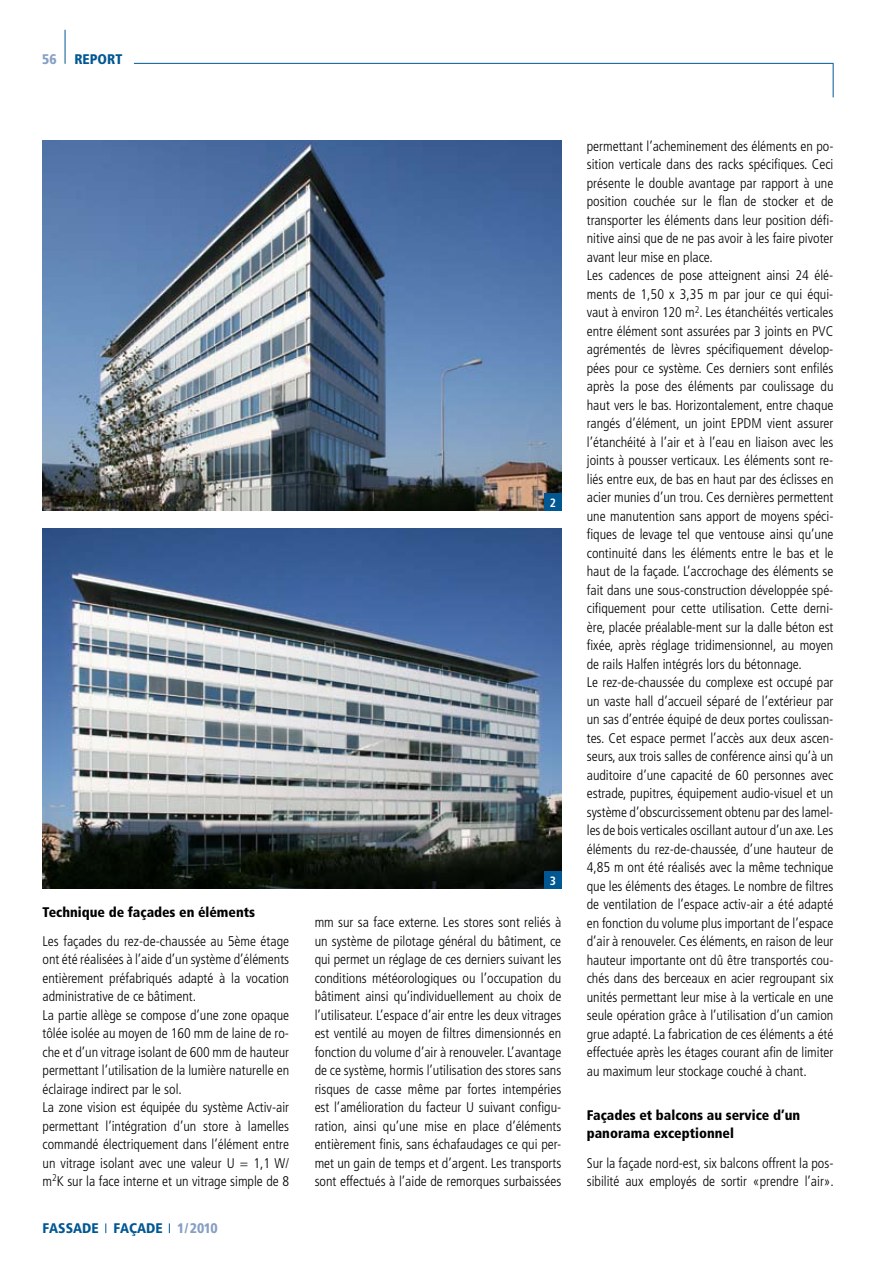
<style>
.page{position:relative;width:893px;height:1263px;background:#fff}
.page>*{position:absolute;margin:0;border:0;box-sizing:border-box;transform-origin:0 0}
.t1{font:300 condensed 13.95px/18.5px "Frutiger";color:#000}
.t2{font:900 condensed 13.95px/18.5px "Frutiger LT";color:#000}
.t3{font:900 condensed 13.95px "Frutiger LT";color:#005792}
.t4{font:900 condensed 13.95px "Frutiger LT";color:#879fc4}
.t5{font:700 condensed 12px "Frutiger LT";color:#fff}
.s1{color:#879fc4}
</style>
<div class="page">
<hr style="left:833px;top:63px;width:1px;height:34px;background:#005792">
<hr style="left:134px;top:63px;width:699px;height:1px;background:#005792">
<hr style="left:65px;top:30px;width:1px;height:34px;background:#005792">
<img style="left:43px;top:140px;width:518px;height:371px">
<img style="left:43px;top:529px;width:518px;height:360px">
<div style="left:544px;top:494px;width:17px;height:17px;background:#005792"></div>
<div style="left:544px;top:872px;width:17px;height:17px;background:#005792"></div>
<p class="t4" style="left:42px;top:51px;width:16px">56</p>
<p class="t3" style="left:74px;top:51px;width:50px">report</p>
<p class="t2" style="left:43px;top:903px;width:214px">Technique de façades en éléments</p>
<p class="t1" style="left:43px;top:932px;width:248px">Les façades du rez-de-chaussée au 5ème étage ont été réalisées à l’aide d’un système d’éléments entièrement préfabriqués adapté à la vocation administrative de ce bâtiment.<br>La partie allège se compose d’une zone opaque tôlée isolée au moyen de 160 mm de laine de ro&shy;che et d’un vitrage isolant de 600 mm de hauteur permettant l’utilisation de la lumière naturelle en éclairage indirect par le sol.<br>La zone vision est équipée du système Activ-air permettant l’intégration d’un store à lamelles commandé électriquement dans l’élément entre un vitrage isolant avec une valeur U = 1,1 W/ m<sup>2</sup>K sur la face interne et un vitrage simple de 8</p>
<p class="t3" style="left:43px;top:1220px;width:177px">fassade faÇade <span class="s1">1/2010</span></p>
<p class="t5" style="left:550px;top:496px;width:8px">2</p>
<p class="t5" style="left:550px;top:874px;width:8px">3</p>
<p class="t1" style="left:315px;top:913px;width:248px;text-align:justify">mm sur sa face externe. Les stores sont reliés à un système de pilotage général du bâtiment, ce qui permet un réglage de ces derniers suivant les conditions météorologiques ou l’occupation du bâtiment ainsi qu’individuellement au choix de l’utilisateur. L’espace d’air entre les deux vitrages est ventilé au moyen de filtres dimensionnés en fonction du volume d’air à renouveler. L’avantage de ce système, hormis l’utilisation des stores sans risques de casse même par fortes intempéries est l’amélioration du facteur U suivant configu&shy;ration, ainsi qu’une mise en place d’éléments entièrement finis, sans échafaudages ce qui per&shy;met un gain de temps et d’argent. Les transports sont effectués à l’aide de remorques surbaissées</p>
<p class="t1" style="left:587px;top:137px;width:248px">permettant l’acheminement des éléments en po&shy;sition verticale dans des racks spécifiques. Ceci présente le double avantage par rapport à une position couchée sur le flan de stocker et de transporter les éléments dans leur position défi&shy;nitive ainsi que de ne pas avoir à les faire pivoter avant leur mise en place.<br>Les cadences de pose atteignent ainsi 24 élé&shy;ments de 1,50 x 3,35 m par jour ce qui équi&shy;vaut à environ 120 m<sup>2</sup>. Les étanchéités verticales entre élément sont assurées par 3 joints en PVC agrémentés de lèvres spécifiquement dévelop&shy;pées pour ce système. Ces derniers sont enfilés après la pose des éléments par coulissage du haut vers le bas. Horizontalement, entre chaque rangés d’élément, un joint EPDM vient assurer l’étanchéité à l’air et à l’eau en liaison avec les joints à pousser verticaux. Les éléments sont re&shy;liés entre eux, de bas en haut par des éclisses en acier munies d’un trou. Ces dernières permettent une manutention sans apport de moyens spéci&shy;fiques de levage tel que ventouse ainsi qu’une continuité dans les éléments entre le bas et le haut de la façade. L’accrochage des éléments se fait dans une sous-construction développée spé&shy;cifiquement pour cette utilisation. Cette derni&shy;ère, placée préalable-ment sur la dalle béton est fixée, après réglage tridimensionnel, au moyen de rails Halfen intégrés lors du bétonnage.<br>Le rez-de-chaussée du complexe est occupé par un vaste hall d’accueil séparé de l’extérieur par un sas d’entrée équipé de deux portes coulissan&shy;tes. Cet espace permet l’accès aux deux ascen&shy;seurs, aux trois salles de conférence ainsi qu’à un auditoire d’une capacité de 60 personnes avec estrade, pupitres, équipement audio-visuel et un système d’obscurcissement obtenu par des lamel&shy;les de bois verticales oscillant autour d’un axe. Les éléments du rez-de-chaussée, d’une hauteur de 4,85 m ont été réalisés avec la même technique que les éléments des étages. Le nombre de filtres de ventilation de l’espace activ-air a été adapté en fonction du volume plus important de l’espace d’air à renouveler. Ces éléments, en raison de leur hauteur importante ont dû être transportés cou&shy;chés dans des berceaux en acier regroupant six unités permettant leur mise à la verticale en une seule opération grâce à l’utilisation d’un camion grue adapté. La fabrication de ces éléments a été effectuée après les étages courant afin de limiter au maximum leur stockage couché à chant.</p>
<p class="t2" style="left:587px;top:1105px;width:215px">Façades et balcons au service d’un panorama exceptionnel</p>
<p class="t1" style="left:587px;top:1154px;width:249px">Sur la façade nord-est, six balcons offrent la pos&shy;sibilité aux employés de sortir «prendre l’air».</p>
</div>
